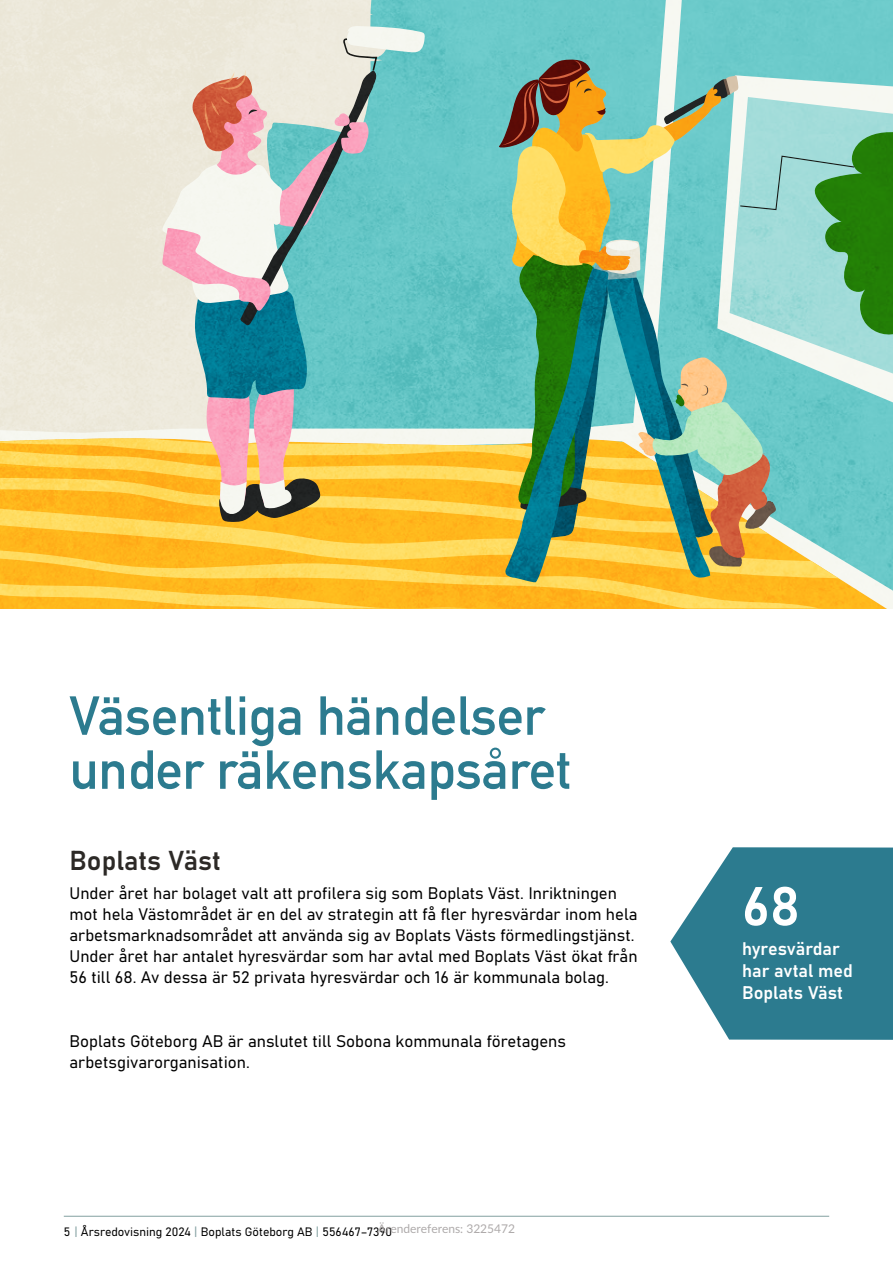
<style>
.page{position:relative;width:893px;height:1263px;background:#fff}
.page>*{position:absolute;margin:0;border:0;box-sizing:border-box;transform-origin:0 0}
.t1{font:54px/54px "DIN Mittelschrift Std";color:#2c7b8f}
.t2{font:54px "Bahnschrift";color:#fff}
.t3{font:27px "Bahnschrift";color:#2c2926}
.t4{font:18px/21.6px "Bahnschrift";color:#fff}
.t5{font:16.5px/21px "Bahnschrift";color:#000001}
.t6{font:12px "Bahnschrift";color:#000001}
.t7{font:12px "Lato";color:#aeaaaa}
.s1{color:#83a0a1}
</style>
<div class="page">
<hr style="left:64px;top:1216px;width:765px;height:1px;background:#83a0a1">
<svg style="left:670px;top:847px;width:223px;height:193px;background:#498d9e"></svg>
<img style="left:0;top:0;width:893px;height:609px">
<h1 class="t1" style="left:70px;top:689px;width:503px">Väsentliga händelser under räkenskapsåret</h1>
<h2 class="t3" style="left:70px;top:840px;width:153px">Boplats Väst</h2>
<p class="t5" style="left:70px;top:882px;width:570px">Under året har bolaget valt att profilera sig som Boplats Väst. Inriktningen mot hela Västområdet är en del av strategin att få fler hyresvärdar inom hela arbetsmarknadsområdet att använda sig av Boplats Västs förmedlingstjänst.<br>Under året har antalet hyresvärdar som har avtal med Boplats Väst ökat från 56 till 68. Av dessa är 52 privata hyresvärdar och 16 är kommunala bolag.</p>
<p class="t5" style="left:70px;top:1029px;width:498px">Boplats Göteborg AB är anslutet till Sobona kommunala företagens arbetsgivarorganisation.</p>
<p class="t7" style="left:378px;top:1220px;width:139px">Ärendereferens: 3225472</p>
<p class="t6" style="left:64px;top:1223px;width:330px">5 <span class="s1">|</span> Årsredovisning 2024 <span class="s1">|</span> Boplats Göteborg AB <span class="s1">|</span> 556467–7390</p>
<h1 class="t2" style="left:742px;top:865px;width:60px">68</h1>
<p class="t4" style="left:742px;top:937px;width:112px">hyresvärdar har avtal med<br>Boplats Väst</p>
</div>
